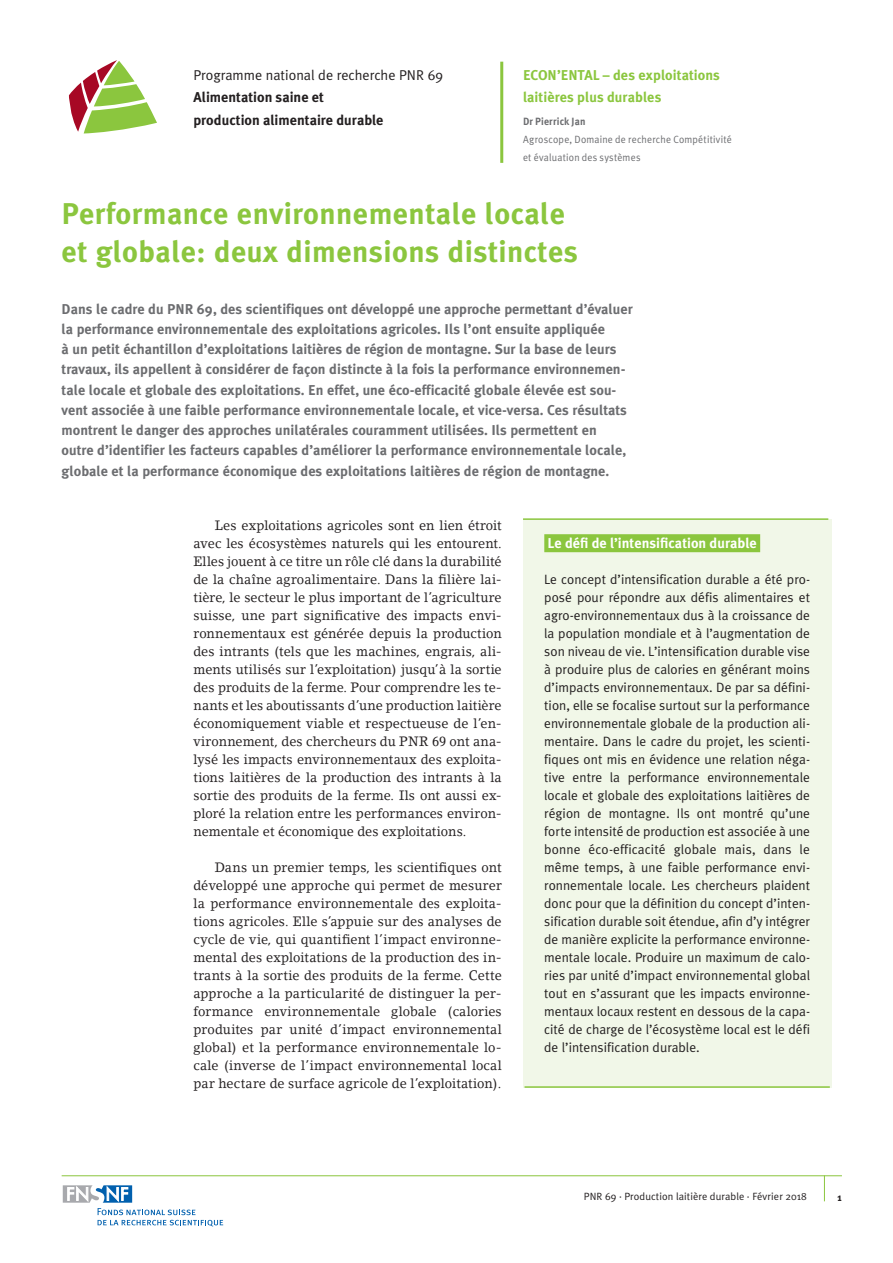
<style>
.page{position:relative;width:893px;height:1263px;background:#fff}
.page>*{position:absolute;margin:0;border:0;box-sizing:border-box;transform-origin:0 0}
.t1{font:700 30px/37.5px "Meta Plus";letter-spacing:.015em;color:#8bc63e}
.t2{font:700 14.25px/20.2px "Meta Plus";color:#6c6d70}
.t3{font:700 14.25px/22.5px "Meta Plus";letter-spacing:.005em;color:#8bc63e}
.t4{font:700 14.25px/22.5px "Meta Plus";color:#231f20}
.t5{font:14.25px "Meta Plus Normal";color:#231f20}
.t6{font:700 14.25px "Meta Plus";color:#fff}
.t7{font:13.5px/18px "Lino Letter";color:#231f20;text-align:justify;scale:.95 1}
.t8{font:13.5px/18px "Meta Plus Normal";color:#231f20;text-align:justify}
.t9{font:10.5px/18px "Meta Plus Normal";letter-spacing:.02em;color:#6c6d70;scale:.95 1}
.t10{font:10.5px "Meta Plus Normal";letter-spacing:.01em;color:#231f20}
.t11{font:700 10.5px "Meta Plus";letter-spacing:.015em;color:#6c6d70;scale:.95 1}
.t12{font:700 10.5px "Meta Plus";color:#231f20}
</style>
<div class="page">
<hr style="left:62px;top:1175px;width:780px;height:1px;background:#8bc63e">
<svg style="left:824px;top:1175px;width:1px;height:26px"></svg>
<div style="left:62px;top:1184px;width:71px;height:20px;border:2px solid #fff"></div>
<svg style="left:63px;top:1185px;width:160px;height:41px"></svg>
<svg style="left:69px;top:60px;width:88px;height:73px"></svg>
<hr style="left:500px;top:62px;width:3px;height:101px;background:#8bc63e">
<div style="left:523px;top:519px;width:308px;height:569px;background:#f1f7e8"></div>
<div style="left:544px;top:534px;width:216px;height:18px;background:#8bc63e"></div>
<hr style="left:523px;top:518px;width:305px;height:2px;background:#8bc63e">
<hr style="left:524px;top:1086px;width:306px;height:2px;background:#8bc63e">
<p class="t5" style="left:193px;top:66px;width:251px">Programme national de recherche PNR 69</p>
<p class="t4" style="left:193px;top:86px;width:192px">Alimentation saine et production alimentaire durable</p>
<p class="t3" style="left:523px;top:63px;width:198px">ECON’ENTAL – des exploitations laitières plus durables</p>
<p class="t11" style="left:523px;top:115px;width:67px">Dr Pierrick Jan</p>
<p class="t9" style="left:523px;top:130px;width:221px">Agroscope, Domaine de recherche Compétitivité et évaluation des systèmes</p>
<h1 class="t1" style="left:62px;top:195px;width:518px">Performance environnementale locale et globale: deux dimensions distinctes</h1>
<p class="t2" style="left:62px;top:299px;width:573px">Dans le cadre du PNR 69, des scientifiques ont développé une approche permettant d’évaluer la performance environnementale des exploitations agricoles. Ils l’ont ensuite appliquée<br>à un petit échantillon d’exploitations laitières de région de montagne. Sur la base de leurs travaux, ils appellent à considérer de façon distincte à la fois la performance environnemen&shy;tale locale et globale des exploitations. En effet, une éco-efficacité globale élevée est sou&shy;vent associée à une faible performance environnementale locale, et vice-versa. Ces résultats montrent le danger des approches unilatérales couramment utilisées. Ils permettent en<br>outre d’identifier les facteurs capables d’améliorer la performance environnementale locale, globale et la performance économique des exploitations laitières de région de montagne.</p>
<p class="t7" style="left:193px;top:516px;width:326px;text-indent:21px">Les exploitations agricoles sont en lien étroit avec les écosystèmes naturels qui les entourent.<br>Elles jouent à ce titre un rôle clé dans la durabilité de la chaîne agroalimentaire. Dans la filière lai&shy;tière, le secteur le plus important de l’agriculture suisse, une part significative des impacts envi&shy;ronnementaux est générée depuis la production des intrants (tels que les machines, engrais, ali&shy;ments utilisés sur l’exploitation) jusqu’à la sortie des produits de la ferme. Pour comprendre les te&shy;nants et les aboutissants d’une production laitière économiquement viable et respectueuse de l’en&shy;vironnement, des chercheurs du PNR 69 ont ana&shy;lysé les impacts environnementaux des exploita&shy;tions laitières de la production des intrants à la sortie des produits de la ferme. Ils ont aussi ex&shy;ploré la relation entre les performances environ&shy;nementale et économique des exploitations.</p>
<p class="t7" style="left:193px;top:858px;width:326px;text-indent:21px">Dans un premier temps, les scientifiques ont développé une approche qui permet de mesurer la performance environnementale des exploita&shy;tions agricoles. Elle s’appuie sur des analyses de cycle de vie, qui quantifient l’impact environne&shy;mental des exploitations de la production des in&shy;trants à la sortie des produits de la ferme. Cette approche a la particularité de distinguer la per&shy;formance environnementale globale (calories produites par unité d’impact environnemental global) et la performance environnementale lo&shy;cale (inverse de l’impact environnemental local par hectare de surface agricole de l’exploitation).</p>
<p class="t6" style="left:547px;top:534px;width:211px">Le défi de l’intensification durable</p>
<p class="t8" style="left:544px;top:570px;width:267px">Le concept d’intensification durable a été pro&shy;posé pour répondre aux défis alimentaires et agro-environnementaux dus à la croissance de la population mondiale et à l’augmentation de son niveau de vie. L’intensification durable vise à produire plus de calories en générant moins d’impacts environnementaux. De par sa défini&shy;tion, elle se focalise surtout sur la performance environnementale globale de la production ali&shy;mentaire. Dans le cadre du projet, les scienti&shy;fiques ont mis en évidence une relation néga&shy;tive entre la performance environnementale locale et globale des exploitations laitières de région de montagne. Ils ont montré qu’une forte intensité de production est associée à une bonne éco-efficacité globale mais, dans le même temps, à une faible performance envi&shy;ronnementale locale. Les chercheurs plaident donc pour que la définition du concept d’inten&shy;sification durable soit étendue, afin d’y intégrer de manière explicite la performance environne&shy;mentale locale. Produire un maximum de calo&shy;ries par unité d’impact environnemental global tout en s’assurant que les impacts environne&shy;mentaux locaux restent en dessous de la capa&shy;cité de charge de l’écosystème local est le défi de l’intensification durable.</p>
<p class="t10" style="left:584px;top:1190px;width:224px">PNR 69 · Production laitière durable · Février 2018</p>
<p class="t12" style="left:838px;top:1191px;width:6px">1</p>
</div>
